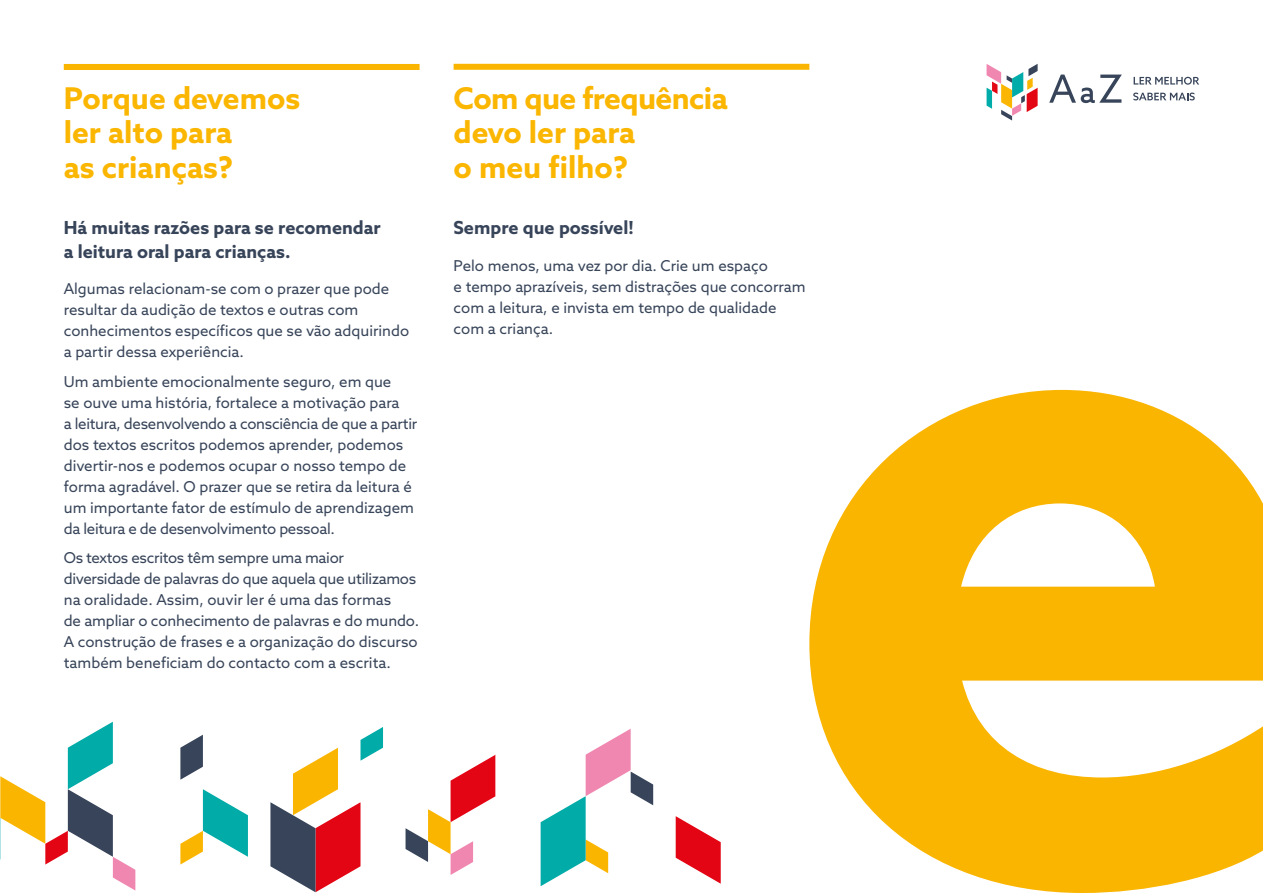
<style>
.page{position:relative;width:1263px;height:893px;background:#fff}
.page>*{position:absolute;margin:0;border:0;box-sizing:border-box;transform-origin:0 0}
.t1{font:700 30px/34.5px "Azo Sans";letter-spacing:-.02em;color:#fab600}
.t2{font:700 30px/34.5px "Azo Sans";color:#fab600}
.t3{font:700 18px/24px "Azo Sans";color:#374459}
.t4{font:15px/21px "Azo Sans";color:#374459}
</style>
<div class="page">
<div style="left:64px;top:64px;width:356px;height:6px;background:#fab500"></div>
<div style="left:454px;top:64px;width:355px;height:6px;background:#fab500"></div>
<svg style="left:0;top:722px;width:721px;height:170px"></svg>
<svg style="left:809px;top:390px;width:454px;height:503px;fill:#fab500"></svg>
<svg style="left:986px;top:64px;width:51px;height:57px"></svg>
<svg style="left:1049px;top:75px;width:73px;height:28px"></svg>
<svg style="left:1133px;top:77px;width:66px;height:8px"></svg>
<svg style="left:1133px;top:93px;width:62px;height:7px"></svg>
<h1 class="t2" style="left:64px;top:80px;width:238px">Porque devemos ler alto para<br>as crianças?</h1>
<h1 class="t1" style="left:454px;top:80px;width:276px">Com que frequência devo ler para<br>o meu filho?</h1>
<p class="t3" style="left:64px;top:215px;width:318px">Há muitas razões para se recomendar a leitura oral para crianças.</p>
<p class="t4" style="left:64px;top:278px;width:347px">Algumas relacionam-se com o prazer que pode resultar da audição de textos e outras com conhecimentos específicos que se vão adquirindo a partir dessa experiência.</p>
<p class="t4" style="left:64px;top:371px;width:355px">Um ambiente emocionalmente seguro, em que<br>se ouve uma história, fortalece a motivação para<br>a leitura, desenvolvendo a consciência de que a partir dos textos escritos podemos aprender, podemos divertir-nos e podemos ocupar o nosso tempo de forma agradável. O prazer que se retira da leitura é um importante fator de estímulo de aprendizagem da leitura e de desenvolvimento pessoal.</p>
<p class="t4" style="left:64px;top:547px;width:357px">Os textos escritos têm sempre uma maior diversidade de palavras do que aquela que utilizamos na oralidade. Assim, ouvir ler é uma das formas<br>de ampliar o conhecimento de palavras e do mundo.<br>A construção de frases e a organização do discurso também beneficiam do contacto com a escrita.</p>
<p class="t3" style="left:454px;top:215px;width:181px">Sempre que possível!</p>
<p class="t4" style="left:454px;top:255px;width:354px">Pelo menos, uma vez por dia. Crie um espaço<br>e tempo aprazíveis, sem distrações que concorram com a leitura, e invista em tempo de qualidade com a criança.</p>
</div>
